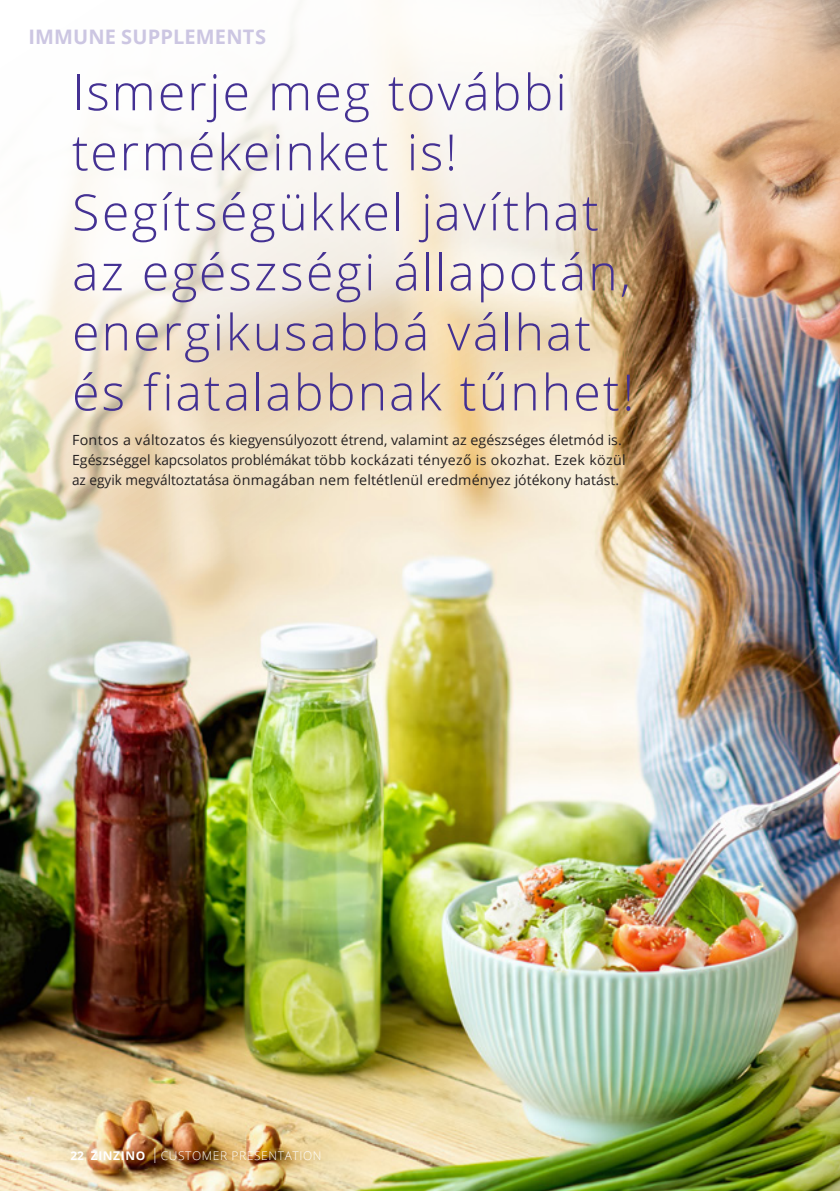
<style>
.page{position:relative;width:840px;height:1191px;background:#fff}
.page>*{position:absolute;margin:0;border:0;box-sizing:border-box;transform-origin:0 0}
.Brödtext{font:300 50px/60px "Open Sans";letter-spacing:.04em;color:#443193}
.Underrubrik{font:700 20px "Open Sans";letter-spacing:.005em;color:#ccc6e2}
.Brödtext-2{font:14px/20px "Open Sans";color:#231f20}
.t1{font:300 12px "Open Sans";letter-spacing:.05em;color:#fff}
.s1{font-weight:700}
.s2{font-size:21px}
</style>
<div class="page">
<img style="left:0;top:0;width:839px;height:1191px">
<p class="Underrubrik" style="left:28px;top:22px;width:239px">IMMUNE SUPPLEMENTS</p>
<p class="Brödtext" style="left:72px;top:61px;width:563px">Ismerje meg további termékeinket is!<br>Segítségükkel javíthat az egészségi állapotán, energikusabbá válhat és fiatalabbnak tűnhet!</p>
<p class="Brödtext-2" style="left:72px;top:429px;width:555px">Fontos a változatos és kiegyensúlyozott étrend, valamint az egészséges életmód is.<br>Egészséggel kapcsolatos problémákat több kockázati tényező is okozhat. Ezek közül</p>
<p class="Brödtext-2" style="left:72px;top:469px;width:548px">az egyik megváltoztatása önmagában nem feltétlenül eredményez jótékony hatást.</p>
<p class="t1" style="left:70px;top:1147px;width:252px"><span class="s1">22 ZINZINO</span> <span class="s2">I</span> CUSTOMER PRESENTATION</p>
</div>
